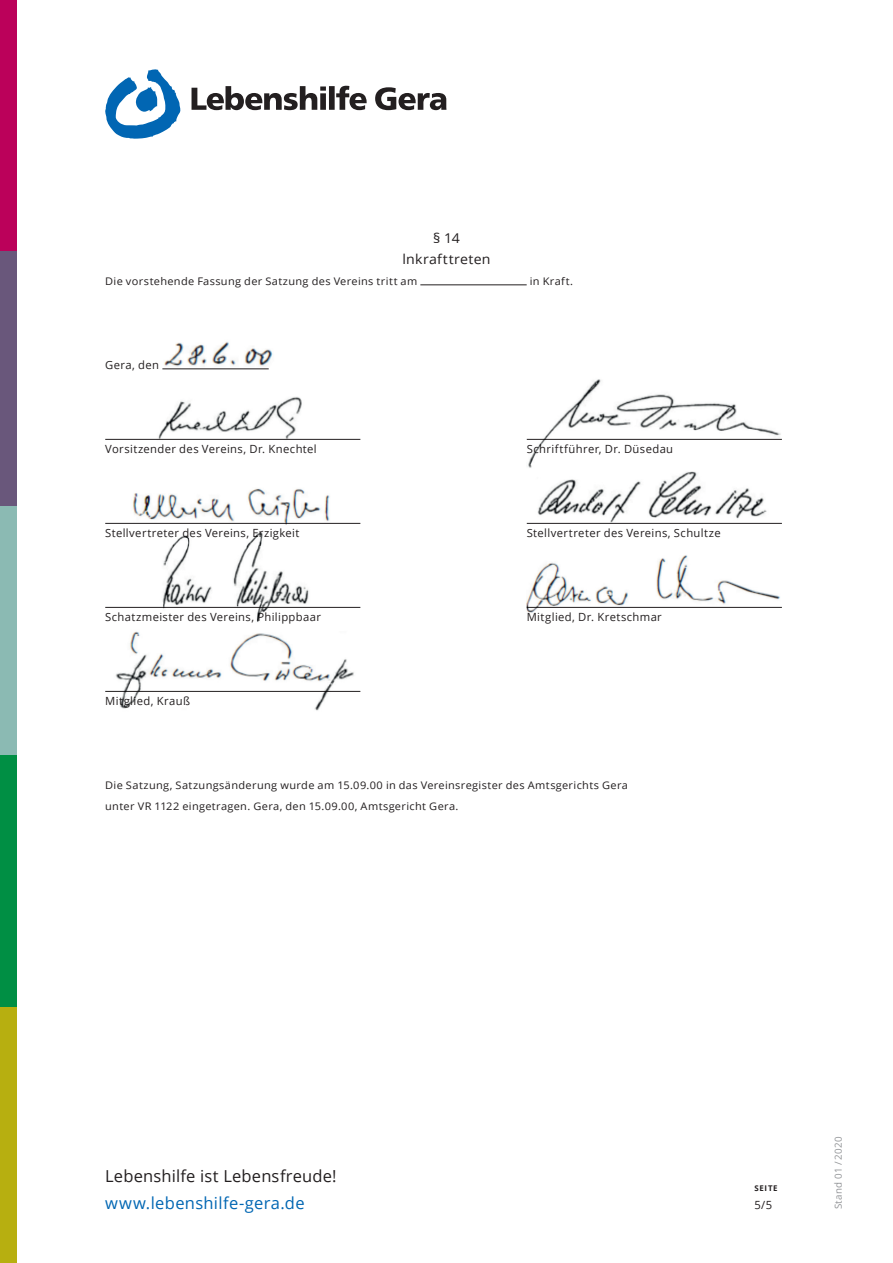
<style>
.page{position:relative;width:893px;height:1263px;background:#fff}
.page>*{position:absolute;margin:0;border:0;box-sizing:border-box;transform-origin:0 0}
.t1{font:16.5px "Open Sans";letter-spacing:.01em;color:#231f20}
.t2{font:16.5px "Open Sans";letter-spacing:.02em;color:#0166b3}
.t3{font:13.5px/21px "Open Sans";letter-spacing:.02em;color:#231f20;text-align:center;scale:1.05 1}
.t4{font:11.25px "Open Sans";letter-spacing:.035em;color:#231f20}
.t5{font:10.5px/21px "Open Sans";letter-spacing:.03em;color:#231f20;scale:1.05 1}
.t6{font:9.75px "Open Sans";letter-spacing:.03em;color:#939598}
.t7{font:700 7.8px "Open Sans";letter-spacing:.095em;color:#231f20}
</style>
<div class="page">
<svg style="left:105px;top:69px;width:76px;height:70px"></svg>
<svg style="left:192px;top:86px;width:254px;height:24px"></svg>
<div style="left:0;top:505px;width:17px;height:250px;background:#8bbab3"></div>
<div style="left:0;top:251px;width:17px;height:254px;background:#69577b"></div>
<div style="left:0;top:0;width:17px;height:251px;background:#bb015a"></div>
<div style="left:0;top:755px;width:17px;height:252px;background:#008f44"></div>
<div style="left:0;top:1007px;width:17px;height:256px;background:#b7af10"></div>
<hr style="left:420px;top:285px;width:107px;height:1px;background:#231f20">
<img style="left:105px;top:397px;width:255px;height:43px">
<img style="left:105px;top:488px;width:255px;height:36px">
<img style="left:105px;top:524px;width:255px;height:98px">
<img style="left:105px;top:631px;width:255px;height:80px">
<img style="left:526px;top:379px;width:256px;height:85px">
<img style="left:526px;top:464px;width:256px;height:60px">
<img style="left:526px;top:555px;width:256px;height:58px">
<img style="left:162px;top:342px;width:111px;height:28px">
<p class="t3" style="left:402px;top:227px;width:86px">§ 14 lnkrafttreten</p>
<p class="t5" style="left:105px;top:270px;width:299px">Die vorstehende Fassung der Satzung des Vereins tritt am</p>
<p class="t5" style="left:530px;top:270px;width:43px">in Kraft.</p>
<p class="t4" style="left:105px;top:357px;width:55px">Gera, den</p>
<p class="t4" style="left:105px;top:441px;width:213px">Vorsitzender des Vereins, Dr. Knechtel</p>
<p class="t4" style="left:527px;top:441px;width:148px">Schriftführer, Dr. Düsedau</p>
<p class="t4" style="left:105px;top:525px;width:196px">Stellvertreter des Vereins, Erzigkeit</p>
<p class="t4" style="left:527px;top:525px;width:195px">Stellvertreter des Vereins, Schultze</p>
<p class="t4" style="left:105px;top:609px;width:217px">Schatzmeister des Vereins, Philippbaar</p>
<p class="t4" style="left:527px;top:609px;width:137px">Mitglied, Dr. Kretschmar</p>
<p class="t4" style="left:105px;top:693px;width:86px">Mitglied, Krauß</p>
<p class="t5" style="left:105px;top:774px;width:499px">Die Satzung, Satzungsänderung wurde am 15.09.00 in das Vereinsregister des Amtsgerichts Gera unter VR 1122 eingetragen. Gera, den 15.09.00, Amtsgericht Gera.</p>
<h1 class="t1" style="left:105px;top:1165px;width:233px">Lebenshilfe ist Lebensfreude!</h1>
<h1 class="t2" style="left:105px;top:1191px;width:201px">www.lebenshilfe-gera.de</h1>
<p class="t7" style="left:754px;top:1183px;width:25px">SEITE</p>
<p class="t4" style="left:754px;top:1197px;width:19px">5/5</p>
<p class="t6" style="left:832px;top:1209px;width:74px;rotate:-90deg">Stand 01 / 2020</p>
</div>
